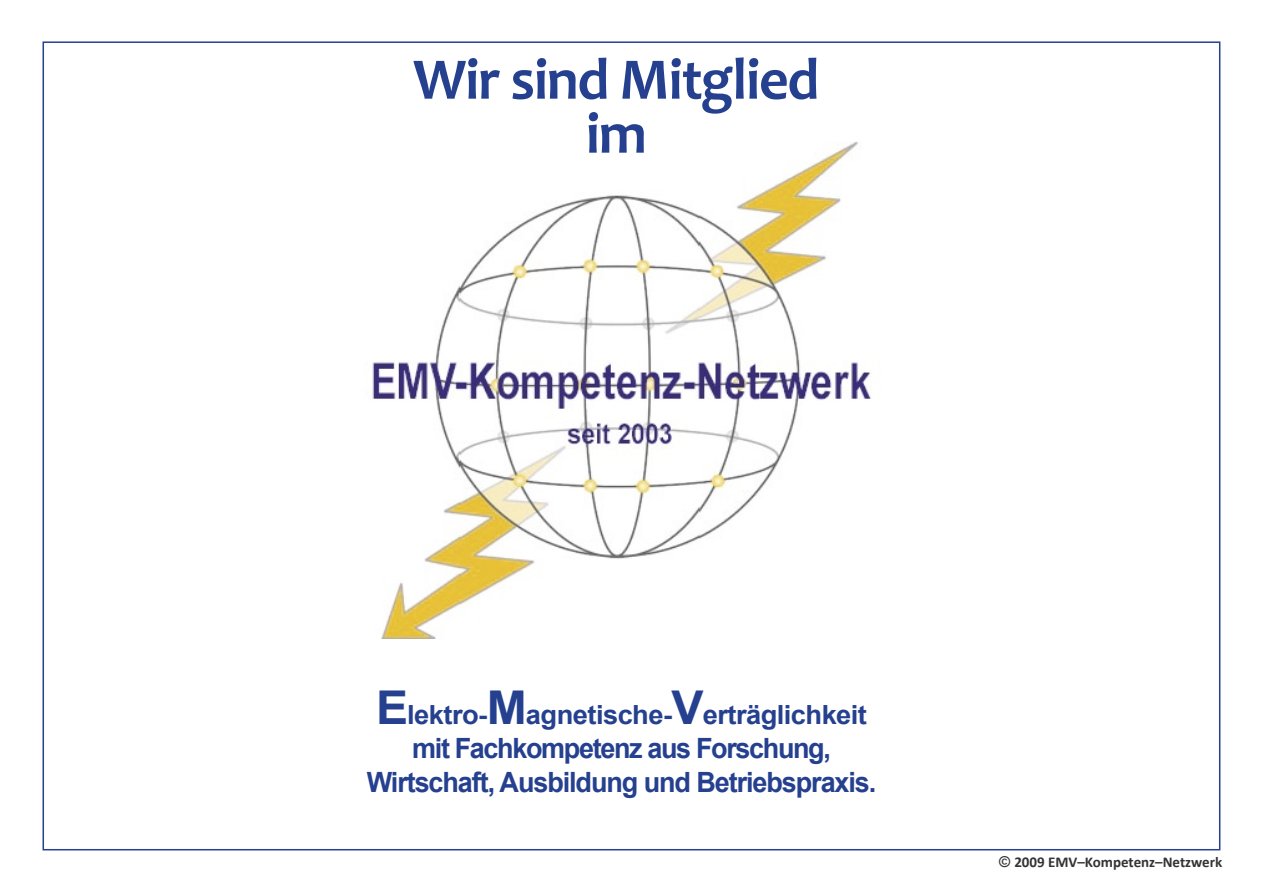
<style>
.page{position:relative;width:1263px;height:893px;background:#fff}
.page>*{position:absolute;margin:0;border:0;box-sizing:border-box;transform-origin:0 0}
.t1{font:700 59.4px "Candara";letter-spacing:-.02em;color:#25408f}
.t2{font:700 27.9px "Arial";letter-spacing:-.04em;color:#25408f}
.t3{font:700 26.4px "Arial";letter-spacing:-.02em;color:#25408f}
.t4{font:700 15px "Calibri";color:#333}
.s1{font-size:46.5px}
.s2{font-family:"Arial"}
</style>
<div class="page">
<img style="left:372px;top:142px;width:499px;height:497px">
<p class="t1" style="left:413px;top:44px;width:408px">Wir sind Mitglied</p>
<p class="t1" style="left:586px;top:98px;width:63px">im</p>
<p class="t3" style="left:376px;top:697px;width:492px"><span class="s1">E</span>lektro-<span class="s1">M</span>agnetische-<span class="s1">V</span>erträglichkeit</p>
<p class="t2" style="left:412px;top:730px;width:420px">mit Fachkompetenz aus Forschung,</p>
<p class="t2" style="left:367px;top:763px;width:511px">Wirtschaft, Ausbildung und Betriebspraxis.</p>
<p class="t4" style="left:999px;top:853px;width:225px"><span class="s2">©</span> 2009 EMV–Kompetenz–Netzwerk</p>
</div>
